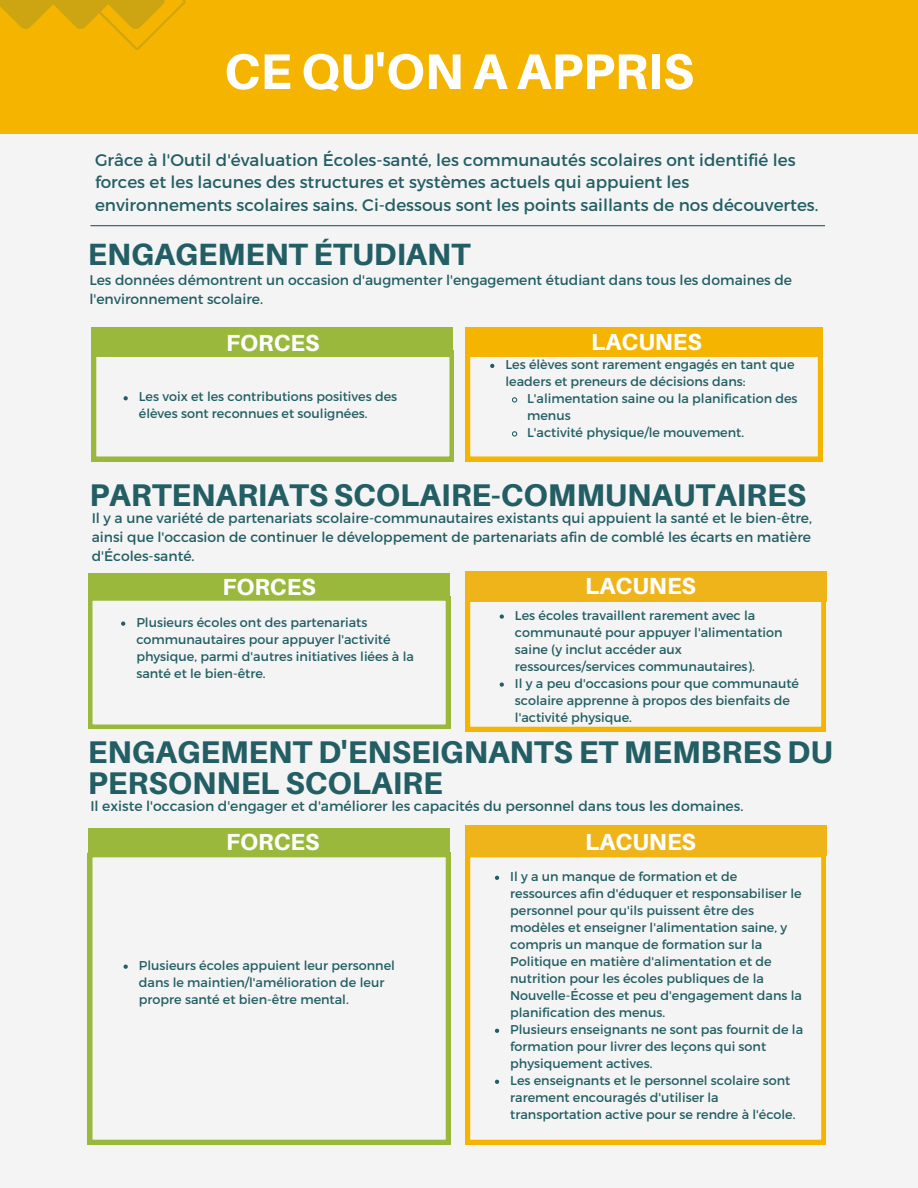
<style>
.page{position:relative;width:918px;height:1188px;background:#f4f4f4}
.page>*{position:absolute;margin:0;border:0;box-sizing:border-box;transform-origin:0 0}
.t1{font:800 50.1px "Aileron";color:#fff}
.t2{font:800 31.35px/30.3px "Aileron";color:#225e64}
.t3{font:800 30.75px "Aileron";color:#225e64}
.t4{font:800 23.25px "Aileron";color:#fff}
.t5{font:16.8px/22.5px "Montserrat";color:#225e64}
.t6{font:13.95px/19.2px "Montserrat";color:#225e64}
.t7{font:12.75px/17px "Montserrat";color:#225e64}
</style>
<div class="page">
<div style="left:0;top:0;width:918px;height:134px;background:#f4b400"></div>
<svg style="left:0;top:0;width:186px;height:50px"></svg>
<hr style="left:90px;top:225px;width:735px;height:1px;background:#225e64">
<svg style="left:88px;top:596px;width:362px;height:133px"></svg>
<svg style="left:466px;top:601px;width:360px;height:130px"></svg>
<svg style="left:88px;top:853px;width:362px;height:291px"></svg>
<svg style="left:466px;top:856px;width:360px;height:288px"></svg>
<div style="left:466px;top:328px;width:356px;height:28px;background:#f4b400"></div>
<div style="left:92px;top:328px;width:361px;height:28px;background:#99b83c"></div>
<svg style="left:92px;top:351px;width:362px;height:110px"></svg>
<svg style="left:466px;top:356px;width:356px;height:105px"></svg>
<div style="left:88px;top:574px;width:361px;height:25px;background:#99b83c"></div>
<svg style="left:121px;top:622px;width:4px;height:4px"></svg>
<svg style="left:124px;top:965px;width:4px;height:4px"></svg>
<svg style="left:500px;top:614px;width:4px;height:5px"></svg>
<svg style="left:500px;top:682px;width:4px;height:5px"></svg>
<svg style="left:495px;top:876px;width:4px;height:4px"></svg>
<svg style="left:495px;top:1029px;width:4px;height:4px"></svg>
<svg style="left:495px;top:1080px;width:4px;height:4px"></svg>
<div style="left:466px;top:571px;width:360px;height:30px;background:#f0b41b"></div>
<div style="left:88px;top:828px;width:361px;height:26px;background:#99b83c"></div>
<div style="left:466px;top:826px;width:360px;height:30px;background:#f0b41b"></div>
<h1 class="t1" style="left:224px;top:40px;width:471px">CE QU'ON A APPRIS</h1>
<p class="t5" style="left:95px;top:148px;width:725px">Grâce à l'Outil d'évaluation Écoles-santé, les communautés scolaires ont identifié les forces et les lacunes des structures et systèmes actuels qui appuient les environnements scolaires sains. Ci-dessous sont les points saillants de nos découvertes.</p>
<h3 class="t3" style="left:88px;top:235px;width:384px">ENGAGEMENT ÉTUDIANT</h3>
<p class="t6" style="left:89px;top:269px;width:704px">Les données démontrent un occasion d'augmenter l'engagement étudiant dans tous les domaines de l'environnement scolaire.</p>
<h3 class="t4" style="left:226px;top:328px;width:95px">FORCES</h3>
<h3 class="t4" style="left:591px;top:327px;width:112px">LACUNES</h3>
<p class="t7" style="left:139px;top:388px;width:260px">Les voix et les contributions positives des élèves sont reconnues et soulignées.</p>
<p class="t7" style="left:505px;top:355px;width:291px">Les élèves sont rarement engagés en tant que leaders et preneurs de décisions dans:</p>
<p class="t7" style="left:527px;top:389px;width:272px">L'alimentation saine ou la planification des menus<br>L'activité physique/le mouvement.</p>
<h2 class="t2" style="left:89px;top:479px;width:718px">PARTENARIATS SCOLAIRE-COMMUNAUTAIRES</h2>
<p class="t6" style="left:92px;top:508px;width:722px;text-align:justify">Il y a une variété de partenariats scolaire-communautaires existants qui appuient la santé et le bien-être, ainsi que l'occasion de continuer le développement de partenariats afin de comblé les écarts en matière d'Écoles-santé.</p>
<h3 class="t4" style="left:222px;top:573px;width:95px">FORCES</h3>
<h3 class="t4" style="left:585px;top:572px;width:112px">LACUNES</h3>
<p class="t7" style="left:136px;top:613px;width:279px">Plusieurs écoles ont des partenariats communautaires pour appuyer l'activité physique, parmi d'autres initiatives liées à la santé et le bien-être.</p>
<p class="t7" style="left:515px;top:606px;width:286px">Les écoles travaillent rarement avec la communauté pour appuyer l'alimentation saine (y inclut accéder aux ressources/services communautaires).<br>Il y a peu d'occasions pour que communauté scolaire apprenne à propos des bienfaits de l'activité physique.</p>
<h2 class="t2" style="left:88px;top:737px;width:746px">ENGAGEMENT D'ENSEIGNANTS ET MEMBRES DU<br>PERSONNEL SCOLAIRE</h2>
<p class="t6" style="left:90px;top:796px;width:655px">Il existe l'occasion d'engager et d'améliorer les capacités du personnel dans tous les domaines.</p>
<h3 class="t4" style="left:226px;top:828px;width:95px">FORCES</h3>
<h3 class="t4" style="left:585px;top:827px;width:112px">LACUNES</h3>
<p class="t7" style="left:139px;top:956px;width:258px">Plusieurs écoles appuient leur personnel dans le maintien/l'amélioration de leur propre santé et bien-être mental.</p>
<p class="t7" style="left:510px;top:867px;width:294px">Il y a un manque de formation et de ressources afin d'éduquer et responsabiliser le personnel pour qu'ils puissent être des modèles et enseigner l'alimentation saine, y compris un manque de formation sur la Politique en matière d'alimentation et de nutrition pour les écoles publiques de la Nouvelle-Écosse et peu d'engagement dans la planification des menus.<br>Plusieurs enseignants ne sont pas fournit de la formation pour livrer des leçons qui sont physiquement actives.<br>Les enseignants et le personnel scolaire sont rarement encouragés d'utiliser la transportation active pour se rendre à l'école.</p>
</div>
